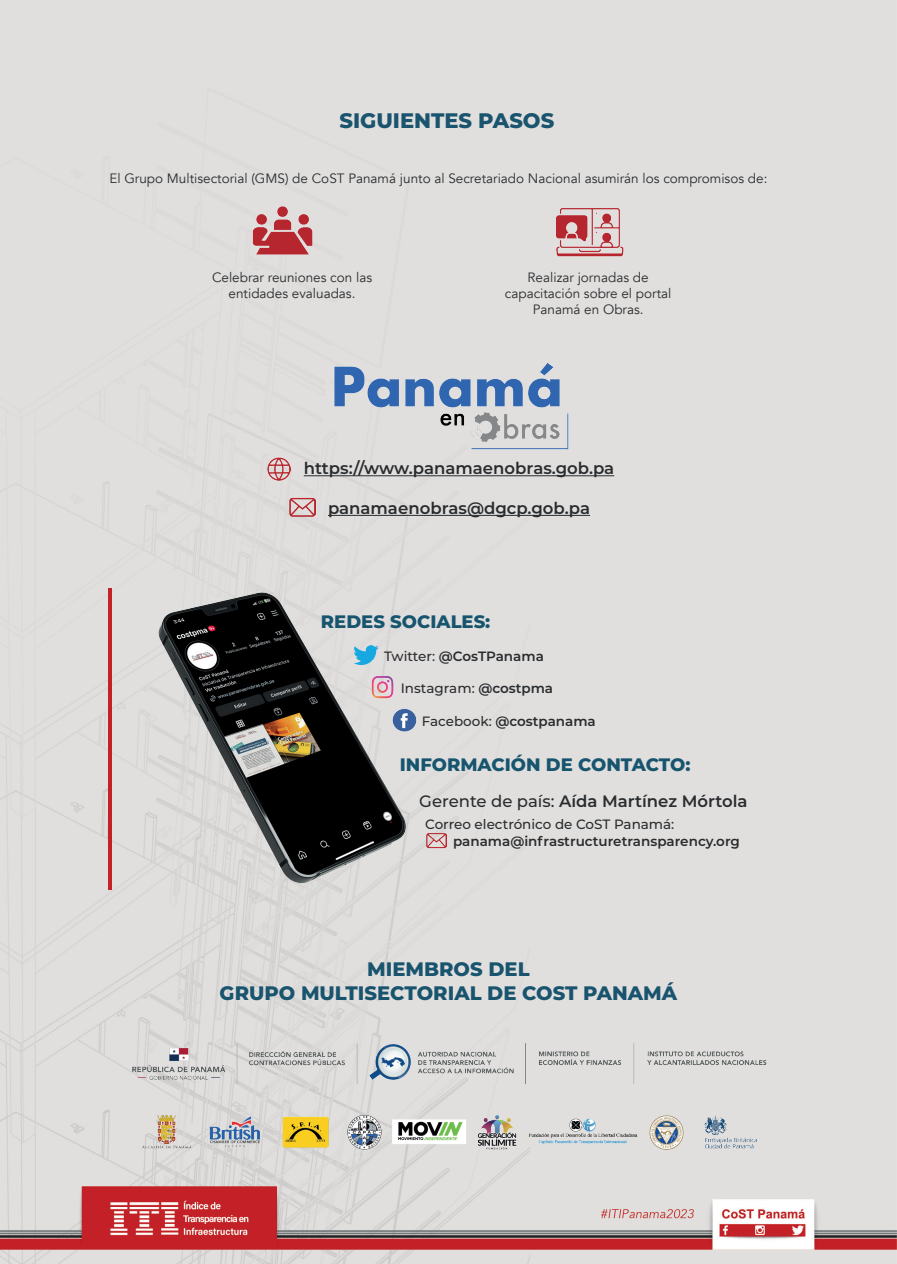
<style>
.page{position:relative;width:897px;height:1264px;background:#fff}
.page>*{position:absolute;margin:0;border:0;box-sizing:border-box;transform-origin:0 0}
.t1{font:800 21px "Montserrat";color:#1a546e}
.t2{font:800 19.5px/23.4px "Montserrat";color:#19546f;text-align:center}
.t3{font:800 18px "Montserrat";color:#17556f}
.t4{font:600 16.5px "Montserrat";color:#292c2f}
.t5{font:13.5px/16.2px "Avenir";color:#292c2f;text-align:center}
.t6{font:600 13.5px "Montserrat";color:#292c2f}
.t7{font:500 13.5px "Montserrat";color:#292c2f}
.s1{font-weight:500}
.s2{font-weight:600}
</style>
<div class="page">
<div style="left:0;top:0;width:896px;height:1264px;background:#e1dfdd"></div>
<img style="left:303px;top:349px;width:292px;height:109px">
<hr style="left:304px;top:475px;width:310px;height:1px;background:#292c2f">
<hr style="left:328px;top:515px;width:262px;height:1px;background:#292c2f">
<hr style="left:108px;top:588px;width:3px;height:301px;background:#c42028">
<img style="left:129px;top:1038px;width:639px;height:114px">
<img style="left:146px;top:546px;width:285px;height:367px">
<img style="left:552px;top:198px;width:72px;height:72px">
<img style="left:247px;top:196px;width:72px;height:72px">
<img style="left:267px;top:457px;width:23px;height:23px">
<img style="left:289px;top:494px;width:26px;height:26px">
<img style="left:371px;top:676px;width:23px;height:23px">
<img style="left:353px;top:644px;width:25px;height:22px">
<img style="left:391px;top:706px;width:28px;height:26px">
<img style="left:426px;top:831px;width:20px;height:17px">
<h1 class="t1" style="left:339px;top:105px;width:216px">SIGUIENTES PASOS</h1>
<p class="t5" style="left:109px;top:171px;width:659px">El Grupo Multisectorial (GMS) de CoST Panamá junto al Secretariado Nacional asumirán los compromisos de:</p>
<p class="t5" style="left:212px;top:269px;width:162px">Celebrar reuniones con las entidades evaluadas.</p>
<p class="t5" style="left:505px;top:269px;width:168px">Realizar jornadas de capacitación sobre el portal<br>Panamá en Obras.</p>
<p class="t4" style="left:304px;top:456px;width:312px">https://www.panamaenobras.gob.pa</p>
<p class="t4" style="left:328px;top:496px;width:263px">panamaenobras@dgcp.gob.pa</p>
<h3 class="t3" style="left:321px;top:609px;width:171px">REDES SOCIALES:</h3>
<p class="t6" style="left:384px;top:646px;width:161px"><span class="s1">Twitter:</span> @CosTPanama</p>
<p class="t7" style="left:400px;top:679px;width:154px">Instagram: <span class="s2">@costpma</span></p>
<p class="t6" style="left:422px;top:711px;width:175px"><span class="s1">Facebook:</span> @costpanama</p>
<h3 class="t3" style="left:399px;top:751px;width:292px">INFORMACIÓN DE CONTACTO:</h3>
<p class="t4" style="left:419px;top:789px;width:330px"><span class="s1">Gerente de país:</span> Aída Martínez Mórtola</p>
<p class="t7" style="left:425px;top:815px;width:250px">Correo electrónico de CoST Panamá:</p>
<p class="t6" style="left:453px;top:831px;width:288px">panama@infrastructuretransparency.org</p>
<h2 class="t2" style="left:220px;top:956px;width:459px">MIEMBROS DEL<br>GRUPO MULTISECTORIAL DE COST PANAMÁ</h2>
</div>
